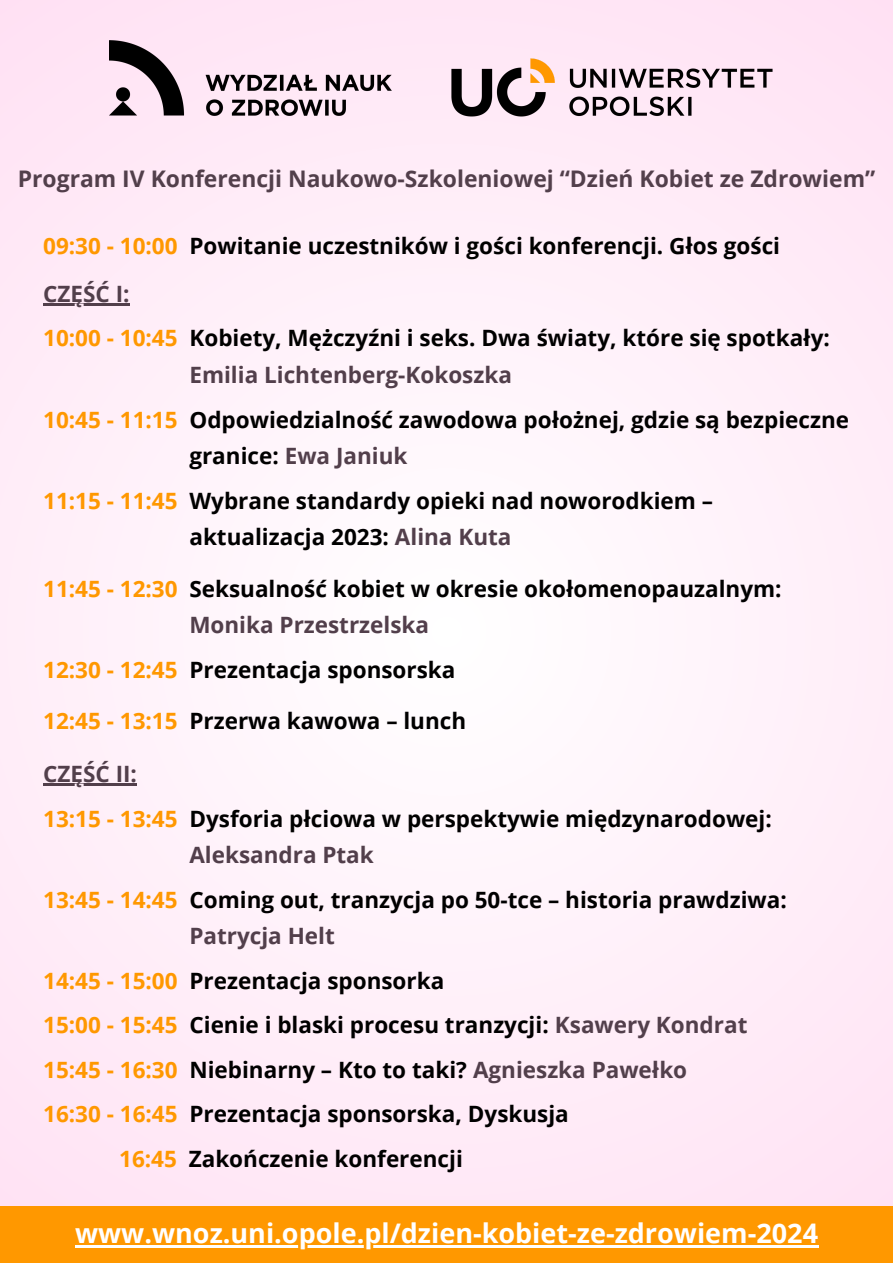
<style>
.page{position:relative;width:893px;height:1263px;background:#ffeff9}
.page>*{position:absolute;margin:0;border:0;box-sizing:border-box;transform-origin:0 0}
.t1{font:700 27px "Open Sans";color:#fff}
.t2{font:700 22.88px "Open Sans";color:#523f4b}
.t3{font:700 22.5px "Open Sans";color:#000}
.t4{font:700 22.5px "Open Sans";color:#523f4b}
.s1{color:#ff9800}
.s2{color:#000}
.s3{color:#523f4b}
</style>
<div class="page">
<div style="left:0;top:1206px;width:893px;height:57px;background:#ff9800"></div>
<hr style="left:75px;top:1245px;width:743px;height:2px;background:#fff">
<img style="left:107px;top:40px;width:285px;height:76px">
<img style="left:451px;top:58px;width:321px;height:59px">
<hr style="left:43px;top:304px;width:87px;height:2px;background:#523f4b">
<hr style="left:43px;top:784px;width:94px;height:2px;background:#523f4b">
<p class="t2" style="left:18px;top:163px;width:859px">Program IV Konferencji Naukowo-Szkoleniowej “Dzień Kobiet ze Zdrowiem”</p>
<p class="t3" style="left:43px;top:230px;width:738px"><span class="s1">09:30 - 10:00</span> Powitanie uczestników i gości konferencji. Głos gości</p>
<p class="t4" style="left:43px;top:278px;width:88px">CZĘŚĆ I:</p>
<p class="t3" style="left:43px;top:322px;width:788px"><span class="s1">10:00 - 10:45</span> Kobiety, Mężczyźni i seks. Dwa światy, które się spotkały:</p>
<p class="t4" style="left:189px;top:359px;width:324px">Emilia Lichtenberg-Kokoszka</p>
<p class="t3" style="left:43px;top:403px;width:807px"><span class="s1">10:45 - 11:15</span> Odpowiedzialność zawodowa położnej, gdzie są bezpieczne</p>
<p class="t4" style="left:189px;top:440px;width:219px"><span class="s2">granice:</span> Ewa Janiuk</p>
<p class="t3" style="left:43px;top:484px;width:671px"><span class="s1">11:15 - 11:45</span> Wybrane standardy opieki nad noworodkiem –</p>
<p class="t3" style="left:189px;top:521px;width:323px">aktualizacja 2023: <span class="s3">Alina Kuta</span></p>
<p class="t3" style="left:43px;top:573px;width:740px"><span class="s1">11:45 - 12:30</span> Seksualność kobiet w okresie okołomenopauzalnym:</p>
<p class="t4" style="left:189px;top:609px;width:241px">Monika Przestrzelska</p>
<p class="t3" style="left:43px;top:654px;width:414px"><span class="s1">12:30 - 12:45</span> Prezentacja sponsorska</p>
<p class="t3" style="left:43px;top:705px;width:424px"><span class="s1">12:45 - 13:15</span> Przerwa kawowa – lunch</p>
<p class="t4" style="left:43px;top:758px;width:95px">CZĘŚĆ II:</p>
<p class="t3" style="left:43px;top:802px;width:730px"><span class="s1">13:15 - 13:45</span> Dysforia płciowa w perspektywie międzynarodowej:</p>
<p class="t4" style="left:189px;top:839px;width:186px">Aleksandra Ptak</p>
<p class="t3" style="left:43px;top:883px;width:745px"><span class="s1">13:45 - 14:45</span> Coming out, tranzycja po 50-tce – historia prawdziwa:</p>
<p class="t4" style="left:189px;top:920px;width:147px">Patrycja Helt</p>
<p class="t3" style="left:43px;top:964px;width:402px"><span class="s1">14:45 - 15:00</span> Prezentacja sponsorka</p>
<p class="t3" style="left:43px;top:1009px;width:705px"><span class="s1">15:00 - 15:45</span> Cienie i blaski procesu tranzycji: <span class="s3">Ksawery Kondrat</span></p>
<p class="t3" style="left:43px;top:1054px;width:645px"><span class="s1">15:45 - 16:30</span> Niebinarny – Kto to taki? <span class="s3">Agnieszka Pawełko</span></p>
<p class="t3" style="left:43px;top:1098px;width:527px"><span class="s1">16:30 - 16:45</span> Prezentacja sponsorska, Dyskusja</p>
<p class="t3" style="left:119px;top:1143px;width:345px"><span class="s1">16:45</span> Zakończenie konferencji</p>
<p class="t1" style="left:75px;top:1214px;width:744px">www.wnoz.uni.opole.pl/dzien-kobiet-ze-zdrowiem-2024</p>
</div>
